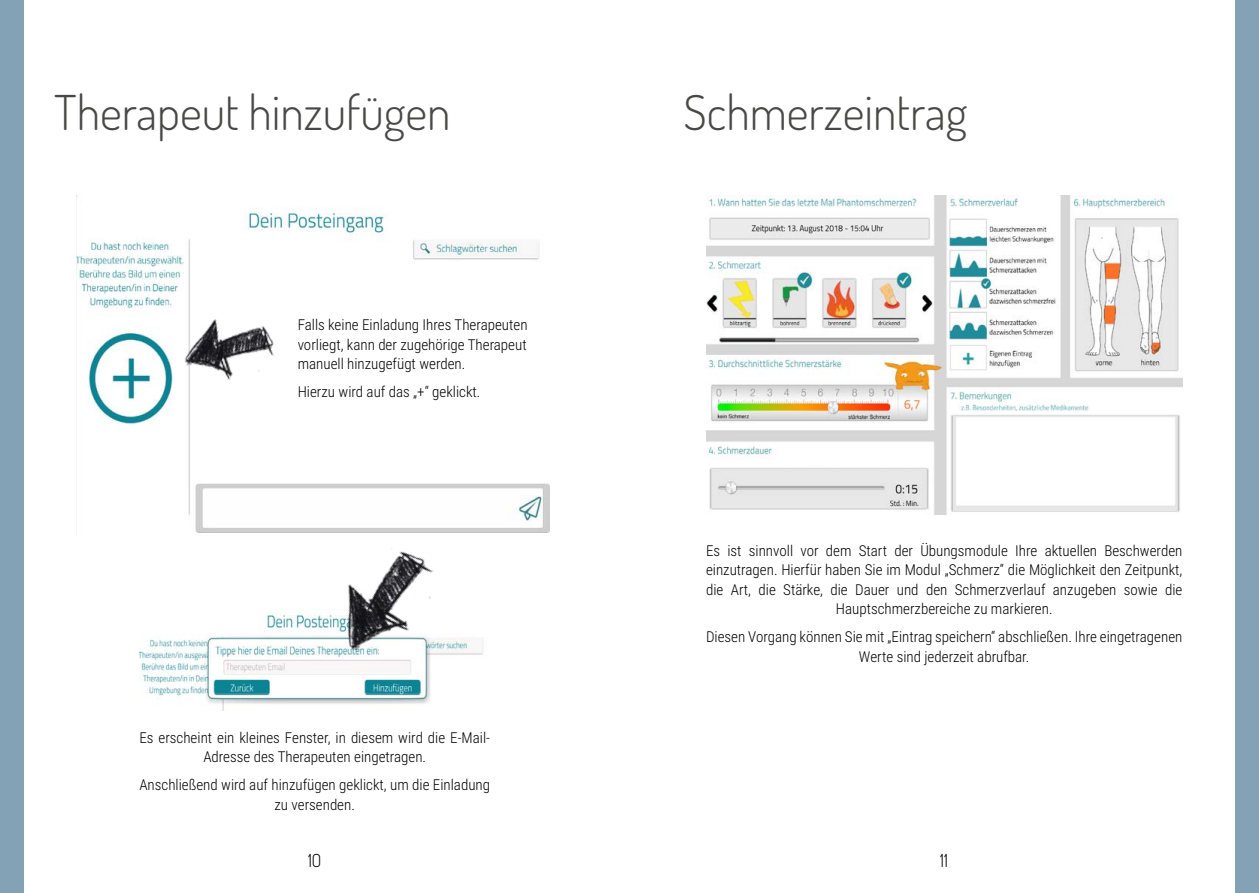
<style>
.page{position:relative;width:1259px;height:893px;background:#fff}
.page>*{position:absolute;margin:0;border:0;box-sizing:border-box;transform-origin:0 0}
.t1{font:300 48px "Dosis";color:#484847}
.t2{font:300 18px "Dosis";color:#000}
.t3{font:300 15px/19.5px "Roboto Condensed";color:#000;text-align:center}
</style>
<div class="page">
<img style="left:77px;top:207px;width:473px;height:326px">
<div style="left:0;top:0;width:24px;height:893px;background:#84a2b5"></div>
<img style="left:154px;top:270px;width:153px;height:158px">
<img style="left:139px;top:614px;width:345px;height:96px">
<img style="left:309px;top:516px;width:154px;height:171px">
<img style="left:706px;top:196px;width:476px;height:318px">
<div style="left:1234px;top:0;width:25px;height:893px;background:#84a2b5"></div>
<h1 class="t1" style="left:54px;top:81px;width:398px">Therapeut hinzufügen</h1>
<p class="t3" style="left:298px;top:315px;width:231px;text-align:justify">Falls keine Einladung Ihres Therapeuten vorliegt, kann der zugehörige Therapeut manuell hinzugefügt werden.</p>
<p class="t3" style="left:298px;top:382px;width:184px">Hierzu wird auf das „+“ geklickt.</p>
<p class="t3" style="left:139px;top:727px;width:352px">Es erscheint ein kleines Fenster, in diesem wird die E-Mail-<br>Adresse des Therapeuten eingetragen.</p>
<p class="t3" style="left:139px;top:774px;width:352px">Anschließend wird auf hinzufügen geklickt, um die Einladung zu versenden.</p>
<h1 class="t1" style="left:683px;top:81px;width:285px">Schmerzeintrag</h1>
<p class="t3" style="left:706px;top:540px;width:478px">Es ist sinnvoll vor dem Start der Übungsmodule Ihre aktuellen Beschwerden einzutragen. Hierfür haben Sie im Modul „Schmerz“ die Möglichkeit den Zeitpunkt, die Art, die Stärke, die Dauer und den Schmerzverlauf anzugeben sowie die Hauptschmerzbereiche zu markieren.</p>
<p class="t3" style="left:706px;top:626px;width:478px">Diesen Vorgang können Sie mit „Eintrag speichern“ abschließen. Ihre eingetragenen<br>Werte sind jederzeit abrufbar.</p>
<p class="t2" style="left:308px;top:848px;width:15px">10</p>
<p class="t2" style="left:940px;top:848px;width:9px">11</p>
</div>
